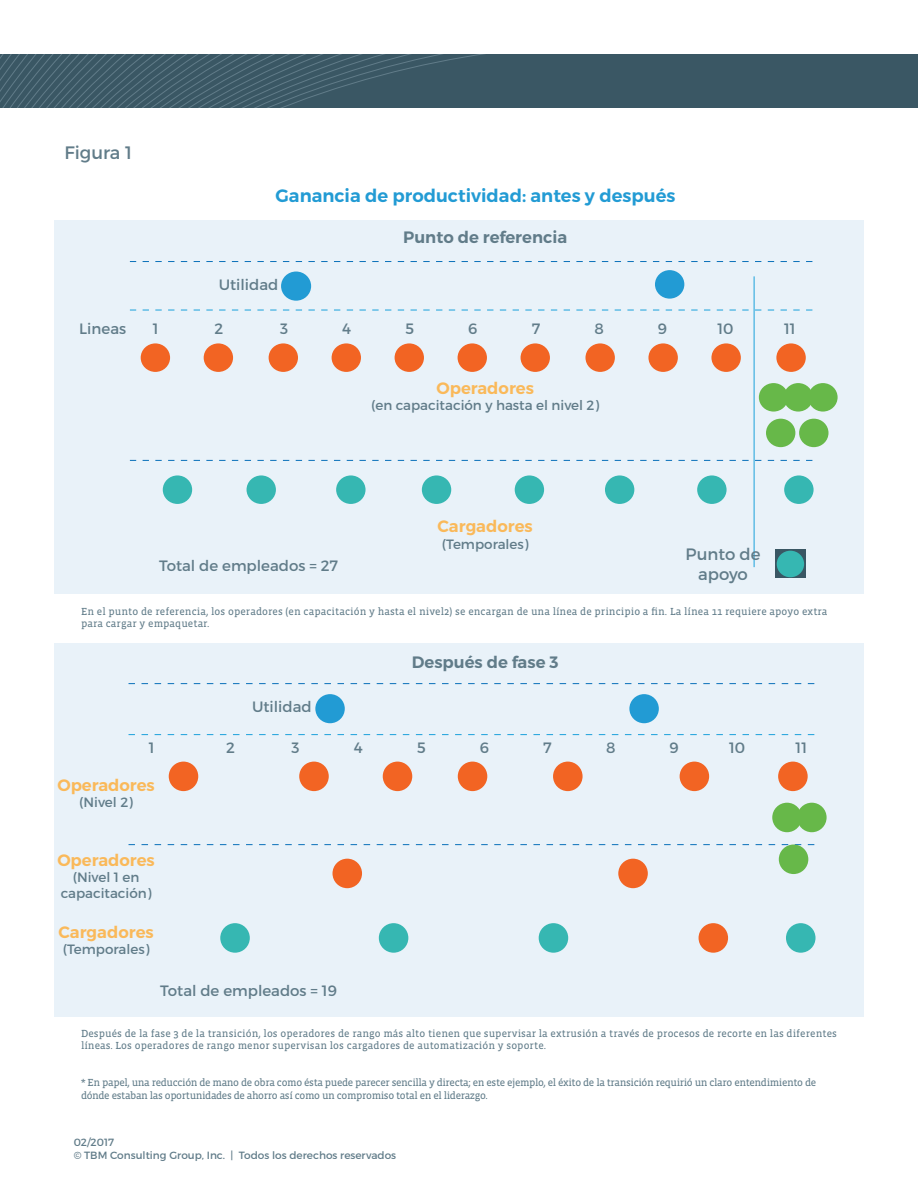
<style>
.page{position:relative;width:918px;height:1188px;background:#fff}
.page>*{position:absolute;margin:0;border:0;box-sizing:border-box;transform-origin:0 0}
.t1{font:600 18px "Montserrat";color:#229bd4}
.t2{font:18px "Montserrat";color:#617c89}
.t3{font:600 16.5px "Montserrat";color:#fab95a}
.t4{font:600 16.5px "Montserrat";color:#617c89}
.t5{font:16.5px/19.8px "Montserrat";color:#617c89;text-align:center}
.t6{font:15px "Montserrat";color:#617c89}
.t7{font:13.5px/16.2px "Montserrat";color:#617c89;text-align:center}
.t8{font:10.5px/12.6px "Vista Slab OT";letter-spacing:.01em;color:#617c89}
.t9{font:10.5px/12.6px "Vista Slab OT";letter-spacing:-.03em;color:#617c89}
.t10{font:10.5px/13.5px "Montserrat";color:#617c89}
</style>
<div class="page">
<div style="left:0;top:54px;width:918px;height:54px;background:#3a5764"></div>
<svg style="left:0;top:54px;width:485px;height:54px"></svg>
<div style="left:54px;top:221px;width:810px;height:373px;background:#e9f2f9"></div>
<svg style="left:130px;top:261px;width:682px;height:1px"></svg>
<svg style="left:130px;top:460px;width:682px;height:1px"></svg>
<svg style="left:130px;top:310px;width:682px;height:1px"></svg>
<hr style="left:754px;top:276px;width:1px;height:291px;background:#1ba1db">
<div style="left:141px;top:343px;width:29px;height:29px;background:#f26423;border-radius:50%"></div>
<div style="left:163px;top:475px;width:29px;height:29px;background:#36b7b2;border-radius:50%"></div>
<div style="left:247px;top:475px;width:29px;height:29px;background:#36b7b2;border-radius:50%"></div>
<div style="left:336px;top:475px;width:30px;height:29px;background:#36b7b2;border-radius:50%"></div>
<div style="left:422px;top:475px;width:29px;height:29px;background:#36b7b2;border-radius:50%"></div>
<div style="left:515px;top:475px;width:29px;height:29px;background:#36b7b2;border-radius:50%"></div>
<div style="left:605px;top:475px;width:29px;height:29px;background:#36b7b2;border-radius:50%"></div>
<div style="left:697px;top:475px;width:30px;height:29px;background:#36b7b2;border-radius:50%"></div>
<div style="left:784px;top:475px;width:30px;height:29px;background:#36b7b2;border-radius:50%"></div>
<div style="left:204px;top:343px;width:29px;height:29px;background:#f26423;border-radius:50%"></div>
<div style="left:269px;top:343px;width:29px;height:29px;background:#f26423;border-radius:50%"></div>
<div style="left:332px;top:343px;width:29px;height:29px;background:#f26423;border-radius:50%"></div>
<div style="left:395px;top:343px;width:29px;height:29px;background:#f26423;border-radius:50%"></div>
<div style="left:458px;top:343px;width:29px;height:29px;background:#f26423;border-radius:50%"></div>
<div style="left:521px;top:343px;width:29px;height:29px;background:#f26423;border-radius:50%"></div>
<div style="left:585px;top:343px;width:30px;height:29px;background:#f26423;border-radius:50%"></div>
<div style="left:648px;top:343px;width:30px;height:29px;background:#f26423;border-radius:50%"></div>
<div style="left:711px;top:343px;width:30px;height:29px;background:#f26423;border-radius:50%"></div>
<div style="left:776px;top:343px;width:30px;height:29px;background:#f26423;border-radius:50%"></div>
<div style="left:759px;top:383px;width:29px;height:29px;background:#67b849;border-radius:50%"></div>
<div style="left:784px;top:383px;width:29px;height:29px;background:#67b849;border-radius:50%"></div>
<div style="left:808px;top:383px;width:30px;height:29px;background:#67b849;border-radius:50%"></div>
<div style="left:799px;top:419px;width:30px;height:28px;background:#67b849;border-radius:50%"></div>
<div style="left:766px;top:419px;width:29px;height:28px;background:#67b849;border-radius:50%"></div>
<div style="left:655px;top:270px;width:29px;height:29px;background:#229bd4;border-radius:50%"></div>
<div style="left:281px;top:272px;width:30px;height:29px;background:#229bd4;border-radius:50%"></div>
<svg style="left:776px;top:550px;width:30px;height:28px"></svg>
<div style="left:777px;top:551px;width:27px;height:26px;background:#36b7b2;border-radius:50%"></div>
<div style="left:54px;top:644px;width:810px;height:373px;background:#e9f2f9"></div>
<svg style="left:129px;top:683px;width:685px;height:1px"></svg>
<svg style="left:129px;top:844px;width:685px;height:1px"></svg>
<svg style="left:129px;top:734px;width:685px;height:1px"></svg>
<div style="left:169px;top:762px;width:29px;height:29px;background:#f26423;border-radius:50%"></div>
<div style="left:220px;top:923px;width:30px;height:30px;background:#36b7b2;border-radius:50%"></div>
<div style="left:379px;top:923px;width:29px;height:30px;background:#36b7b2;border-radius:50%"></div>
<div style="left:539px;top:923px;width:29px;height:30px;background:#36b7b2;border-radius:50%"></div>
<div style="left:699px;top:923px;width:29px;height:30px;background:#f26423;border-radius:50%"></div>
<div style="left:786px;top:923px;width:30px;height:30px;background:#36b7b2;border-radius:50%"></div>
<div style="left:299px;top:762px;width:30px;height:29px;background:#f26423;border-radius:50%"></div>
<div style="left:333px;top:859px;width:29px;height:29px;background:#f26423;border-radius:50%"></div>
<div style="left:618px;top:859px;width:30px;height:29px;background:#f26423;border-radius:50%"></div>
<div style="left:383px;top:762px;width:29px;height:29px;background:#f26423;border-radius:50%"></div>
<div style="left:458px;top:762px;width:29px;height:29px;background:#f26423;border-radius:50%"></div>
<div style="left:553px;top:762px;width:30px;height:29px;background:#f26423;border-radius:50%"></div>
<div style="left:680px;top:762px;width:29px;height:29px;background:#f26423;border-radius:50%"></div>
<div style="left:778px;top:762px;width:30px;height:29px;background:#f26423;border-radius:50%"></div>
<div style="left:772px;top:803px;width:30px;height:29px;background:#67b849;border-radius:50%"></div>
<div style="left:797px;top:803px;width:30px;height:29px;background:#67b849;border-radius:50%"></div>
<div style="left:779px;top:845px;width:29px;height:29px;background:#67b849;border-radius:50%"></div>
<div style="left:315px;top:694px;width:30px;height:29px;background:#229bd4;border-radius:50%"></div>
<div style="left:629px;top:694px;width:30px;height:29px;background:#229bd4;border-radius:50%"></div>
<h1 class="t2" style="left:64px;top:141px;width:69px">Figura 1</h1>
<h1 class="t1" style="left:276px;top:185px;width:401px">Ganancia de productividad: antes y después</h1>
<h2 class="t4" style="left:403px;top:226px;width:165px">Punto de referencia</h2>
<h3 class="t6" style="left:219px;top:276px;width:61px">Utilidad</h3>
<h3 class="t6" style="left:79px;top:320px;width:48px">Lineas</h3>
<h3 class="t6" style="left:153px;top:320px;width:7px">1</h3>
<h3 class="t6" style="left:214px;top:320px;width:10px">2</h3>
<h3 class="t6" style="left:280px;top:320px;width:10px">3</h3>
<h3 class="t6" style="left:342px;top:320px;width:10px">4</h3>
<h3 class="t6" style="left:405px;top:320px;width:10px">5</h3>
<h3 class="t6" style="left:468px;top:320px;width:11px">6</h3>
<h3 class="t6" style="left:532px;top:320px;width:10px">7</h3>
<h3 class="t6" style="left:594px;top:320px;width:11px">8</h3>
<h3 class="t6" style="left:658px;top:320px;width:11px">9</h3>
<h3 class="t6" style="left:718px;top:320px;width:18px">10</h3>
<h3 class="t6" style="left:784px;top:320px;width:13px">11</h3>
<h2 class="t3" style="left:436px;top:378px;width:99px">Operadores</h2>
<p class="t7" style="left:371px;top:397px;width:230px">(en capacitación y hasta el nivel 2)</p>
<h3 class="t6" style="left:159px;top:556px;width:181px">Total de empleados = 27</h3>
<h2 class="t3" style="left:438px;top:516px;width:97px">Cargadores</h2>
<p class="t7" style="left:442px;top:536px;width:88px">(Temporales)</p>
<h2 class="t5" style="left:686px;top:545px;width:76px">Punto de apoyo</h2>
<p class="t8" style="left:81px;top:605px;width:748px">En el punto de referencia, los operadores (en capacitación y hasta el nivel2) se encargan de una línea de principio a fin. La línea 11 requiere apoyo extra para cargar y empaquetar.</p>
<h3 class="t6" style="left:252px;top:698px;width:61px">Utilidad</h3>
<h2 class="t4" style="left:412px;top:652px;width:148px">Después de fase 3</h2>
<h3 class="t6" style="left:149px;top:739px;width:7px">1</h3>
<h3 class="t6" style="left:226px;top:739px;width:10px">2</h3>
<h3 class="t6" style="left:292px;top:739px;width:10px">3</h3>
<h3 class="t6" style="left:354px;top:739px;width:10px">4</h3>
<h3 class="t6" style="left:417px;top:739px;width:10px">5</h3>
<h3 class="t6" style="left:480px;top:739px;width:11px">6</h3>
<h3 class="t6" style="left:543px;top:739px;width:10px">7</h3>
<h3 class="t6" style="left:606px;top:739px;width:11px">8</h3>
<h3 class="t6" style="left:670px;top:739px;width:11px">9</h3>
<h3 class="t6" style="left:729px;top:739px;width:18px">10</h3>
<h3 class="t6" style="left:796px;top:739px;width:13px">11</h3>
<h2 class="t3" style="left:57px;top:775px;width:99px">Operadores</h2>
<p class="t7" style="left:79px;top:794px;width:55px">(Nivel 2)</p>
<h2 class="t3" style="left:57px;top:850px;width:99px">Operadores</h2>
<p class="t7" style="left:61px;top:869px;width:92px">(Nivel 1 en capacitación)</p>
<h2 class="t3" style="left:58px;top:921px;width:97px">Cargadores</h2>
<p class="t7" style="left:63px;top:941px;width:88px">(Temporales)</p>
<h3 class="t6" style="left:160px;top:981px;width:178px">Total de empleados = 19</h3>
<p class="t8" style="left:81px;top:1027px;width:758px">Después de la fase 3 de la transición, los operadores de rango más alto tienen que supervisar la extrusión a través de procesos de recorte en las diferentes líneas. Los operadores de rango menor supervisan los cargadores de automatización y soporte.</p>
<p class="t9" style="left:81px;top:1077px;width:737px">* En papel, una reducción de mano de obra como ésta puede parecer sencilla y directa; en este ejemplo, el éxito de la transición requirió un claro entendimiento de dónde estaban las oportunidades de ahorro así como un compromiso total en el liderazgo.</p>
<p class="t10" style="left:74px;top:1135px;width:324px">02/2017<br>© TBM Consulting Group, Inc. | Todos los derechos reservados</p>
</div>
